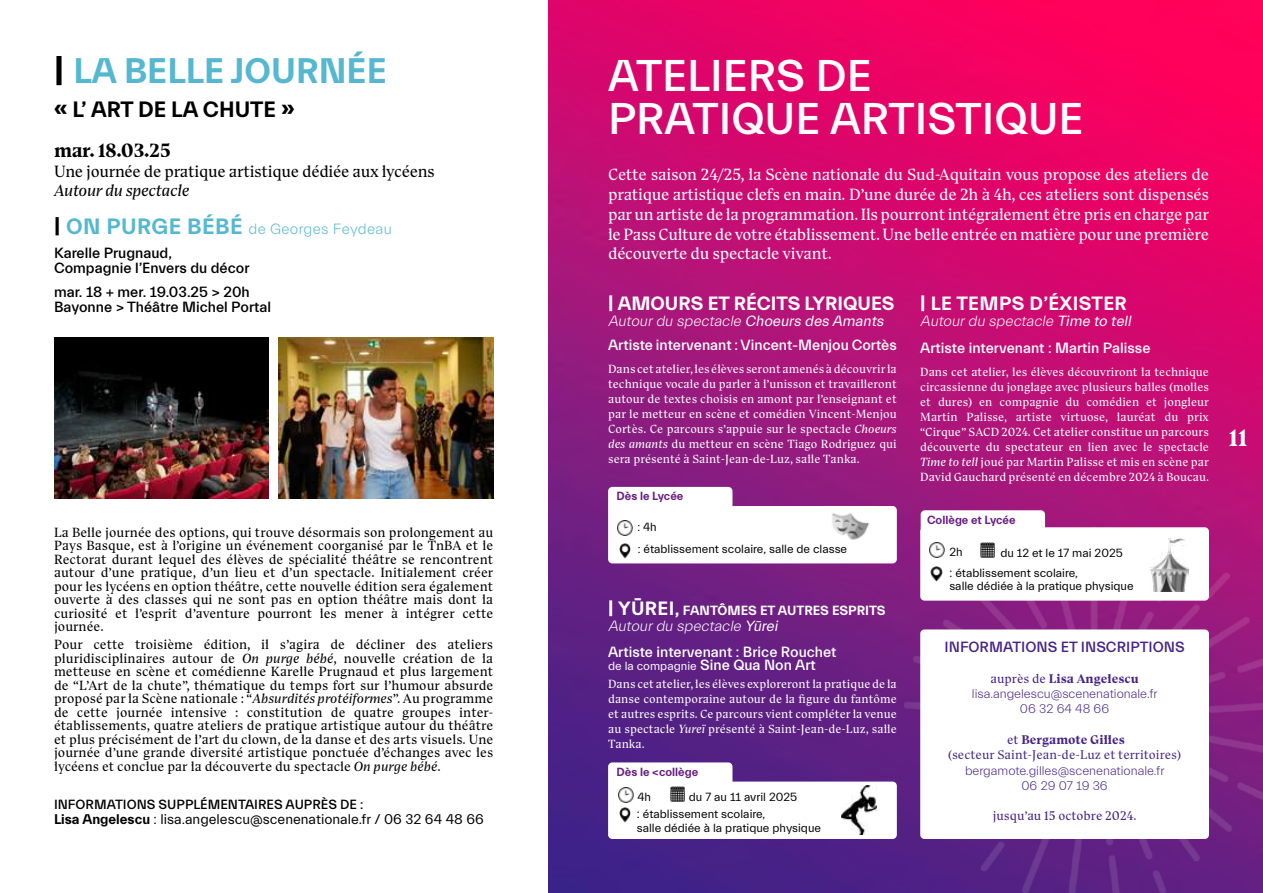
<style>
.page{position:relative;width:1263px;height:893px;background:#fff}
.page>*{position:absolute;margin:0;border:0;box-sizing:border-box;transform-origin:0 0}
.t1{font:500 45px/43px "Everett";color:#fff}
.t2{font:700 36px "Everett";color:#55b8d0}
.t3{font:700 24px "TRY Bluu Suuperstar";color:#fff}
.t4{font:700 22.5px "Everett";color:#000}
.t5{font:700 19.5px "Everett";color:#fff}
.t6{font:700 19.5px "Everett";letter-spacing:.02em;color:#fff}
.t7{font:700 19.5px "TRY Bluu Suuperstar";letter-spacing:-.02em;color:#000101}
.t8{font:16.5px/19.8px "TRY Bluu Suuperstar";letter-spacing:-.02em;color:#fff;text-align:justify}
.t9{font:16.5px "TRY Bluu Suuperstar";letter-spacing:-.02em;color:#000101}
.t10{font:italic 16.5px "TRY Bluu Suuperstar";letter-spacing:-.02em;color:#000101}
.t11{font:500 15px/25.5px "Everett";color:#fff}
.t12{font:500 15px/24px "Everett";color:#000}
.t13{font:300 15px/24px "Everett";letter-spacing:.02em;color:#55b8d0}
.t14{font:500 15px "Everett";color:#462286}
.t15{font:14.25px "Everett";color:#000}
.t16{font:13.5px/13.5px "TRY Bluu Suuperstar";color:#000;text-align:justify}
.t17{font:500 13.5px "Everett";color:#000}
.t18{font:700 13.5px "Everett";color:#fff}
.t19{font:300 12.75px/15.3px "Everett";color:#462286;text-align:center}
.t20{font:12.75px/15.3px "TRY Bluu Suuperstar";color:#472e86;text-align:center}
.t21{font:12.75px "TRY Bluu Suuperstar";color:#462286}
.t22{font:700 12.75px "TRY Bluu Suuperstar";color:#462286}
.t23{font:12px/15px "TRY Bluu Suuperstar";color:#fff;text-align:justify}
.t24{font:12px/13.5px "Everett";color:#000}
.t25{font:700 12px "Everett";color:#691f82}
.t26{font:12px "Everett";color:#fff}
.s1{color:#000}
.s2{font-weight:700;font-size:22.5px;color:#000}
.s3{font-weight:700;font-size:22.5px}
.s4{font-weight:500;color:#000}
.s5{font-style:italic}
.s6{font-weight:700}
.s7{font-weight:300;font-style:italic}
.s8{font-weight:400;font-style:italic}
.s9{font-size:19.5px}
.s10{font-weight:500;font-size:15px}
.s11{font-size:12.75px}
.s12{font-weight:400}
.s13{color:#462286}
.s14{font-weight:700;color:#462286}
</style>
<div class="page">
<img style="left:549px;top:0;width:714px;height:893px">
<img style="left:867px;top:497px;width:396px;height:396px">
<div style="left:920px;top:629px;width:289px;height:210px;background:#fff;border-radius:4px"></div>
<div style="left:608px;top:506px;width:289px;height:57px;background:#fff;border-radius:4px"></div>
<div style="left:920px;top:527px;width:289px;height:74px;background:#fff;border-radius:4px"></div>
<div style="left:608px;top:487px;width:124px;height:25px;background:#fff;border-radius:4px"></div>
<div style="left:921px;top:510px;width:124px;height:26px;background:#fff;border-radius:4px"></div>
<div style="left:608px;top:782px;width:289px;height:57px;background:#fff;border-radius:4px"></div>
<div style="left:608px;top:762px;width:124px;height:26px;background:#fff;border-radius:4px"></div>
<img style="left:617px;top:521px;width:16px;height:15px">
<img style="left:929px;top:542px;width:15px;height:15px">
<img style="left:619px;top:788px;width:15px;height:15px">
<img style="left:619px;top:543px;width:12px;height:15px">
<img style="left:931px;top:567px;width:11px;height:14px">
<img style="left:619px;top:808px;width:12px;height:15px">
<img style="left:981px;top:543px;width:14px;height:14px">
<img style="left:671px;top:787px;width:14px;height:14px">
<img style="left:832px;top:513px;width:38px;height:27px">
<img style="left:1151px;top:539px;width:37px;height:52px">
<img style="left:841px;top:786px;width:35px;height:49px">
<img style="left:54px;top:338px;width:214px;height:161px">
<img style="left:279px;top:338px;width:214px;height:161px">
<h2 class="t2" style="left:54px;top:52px;width:334px"><span class="s1">|</span> LA BELLE JOURNÉE</h2>
<h3 class="t4" style="left:54px;top:97px;width:242px">« L’ ART DE LA CHUTE »</h3>
<h3 class="t7" style="left:54px;top:139px;width:118px">mar. 18.03.25</h3>
<p class="t9" style="left:54px;top:162px;width:382px">Une journée de pratique artistique dédiée aux lycéens</p>
<p class="t10" style="left:54px;top:181px;width:137px">Autour du spectacle</p>
<p class="t13" style="left:54px;top:217px;width:339px"><span class="s2">|</span> <span class="s3">ON PURGE BÉBÉ</span> de Georges Feydeau<br><span class="s4">Karelle Prugnaud,</span></p>
<p class="t12" style="left:54px;top:256px;width:197px">Compagnie l’Envers du décor mar. 18 + mer. 19.03.25 &gt; 20h</p>
<p class="t12" style="left:54px;top:295px;width:219px">Bayonne &gt; Théâtre Michel Portal</p>
<p class="t16" style="left:54px;top:525px;width:441px">La Belle journée des options, qui trouve désormais son prolongement au Pays Basque, est à l’origine un événement coorganisé par le TnBA et le Rectorat durant lequel des élèves de spécialité théâtre se rencontrent autour d’une pratique, d’un lieu et d’un spectacle. Initialement créer pour les lycéens en option théâtre, cette nouvelle édition sera également ouverte à des classes qui ne sont pas en option théâtre mais dont la curiosité et l’esprit d’aventure pourront les mener à intégrer cette journée.</p>
<p class="t16" style="left:54px;top:638px;width:441px">Pour cette troisième édition, il s’agira de décliner des ateliers pluridisciplinaires autour de <span class="s5">On purge bébé</span>, nouvelle création de la metteuse en scène et comédienne Karelle Prugnaud et plus largement de “L’Art de la chute”, thématique du temps fort sur l’humour absurde proposé par la Scène nationale : “<span class="s5">Absurdités protéiformes</span>”. Au programme de cette journée intensive : constitution de quatre groupes inter&shy;établissements, quatre ateliers de pratique artistique autour du théâtre et plus précisément de l’art du clown, de la danse et des arts visuels. Une journée d’une grande diversité artistique ponctuée d’échanges avec les lycéens et conclue par la découverte du spectacle <span class="s5">On purge bébé</span>.</p>
<p class="t17" style="left:54px;top:798px;width:311px">INFORMATIONS SUPPLÉMENTAIRES AUPRÈS DE :</p>
<p class="t15" style="left:54px;top:811px;width:431px"><span class="s6">Lisa Angelescu</span> : lisa.angelescu@scenenationale.fr / 06 32 64 48 66</p>
<h1 class="t1" style="left:608px;top:55px;width:477px">ATELIERS DE<br>PRATIQUE ARTISTIQUE</h1>
<p class="t8" style="left:608px;top:165px;width:602px">Cette saison 24/25, la Scène nationale du Sud-Aquitain vous propose des ateliers de pratique artistique clefs en main. D’une durée de 2h à 4h, ces ateliers sont dispensés par un artiste de la programmation. Ils pourront intégralement être pris en charge par le Pass Culture de votre établissement. Une belle entrée en matière pour une première découverte du spectacle vivant.</p>
<h3 class="t5" style="left:608px;top:292px;width:288px">| AMOURS ET RÉCITS LYRIQUES</h3>
<p class="t11" style="left:608px;top:309px;width:290px;line-height:24px"><span class="s7">Autourdu spectacle</span> <span class="s8">Choeurs des Amants<br></span>Artiste intervenant : Vincent-Menjou Cortès</p>
<p class="t23" style="left:608px;top:361px;width:290px">Dans cet atelier, les élèves seront amenés à découvrir la technique vocale du parler à l’unisson et travailleront autour de textes choisis en amont par l’enseignant et par le metteur en scène et comédien Vincent-Menjou Cortès. Ce parcours s’appuie sur le spectacle <span class="s5">Choeurs des amants</span> du metteur en scène Tiago Rodriguez qui sera présenté à Saint-Jean-de-Luz, salle Tanka.</p>
<p class="t25" style="left:617px;top:489px;width:68px">Dès le Lycée</p>
<p class="t24" style="left:637px;top:521px;width:21px">: 4h</p>
<p class="t24" style="left:638px;top:542px;width:211px">: établissement scolaire, salle de classe</p>
<p class="t18" style="left:608px;top:603px;width:279px"><span class="s9">| YŪREI,</span> FANTÔMES ET AUTRES ESPRITS</p>
<p class="t11" style="left:608px;top:614px;width:230px"><span class="s7">Autourdu spectacle</span> <span class="s8">Yūrei<br></span>Artiste intervenant : Brice Rouchet</p>
<p class="t26" style="left:608px;top:660px;width:209px">de la compagnie <span class="s10">Sine Qua Non Art</span></p>
<p class="t23" style="left:608px;top:677px;width:290px">Dans cet atelier, les élèves exploreront la pratique de la danse contemporaine autour de la figure du fantôme et autres esprits. Ce parcours vient compléter la venue au spectacle <span class="s5">Yureï</span> présenté à Saint-Jean-de-Luz, salle Tanka.</p>
<p class="t25" style="left:617px;top:766px;width:83px">Dès le &lt;collège</p>
<p class="t24" style="left:637px;top:790px;width:15px">4h</p>
<p class="t24" style="left:689px;top:790px;width:110px">du 7 au 11 avril 2025</p>
<p class="t24" style="left:637px;top:808px;width:186px"><span class="s11">:</span> établissement scolaire,<br>salle dédiée à la pratique physique</p>
<h3 class="t6" style="left:920px;top:292px;width:208px">| LE TEMPS D’ÉXISTER</h3>
<p class="t11" style="left:920px;top:308px;width:232px;line-height:27px"><span class="s7">Autourdu spectacle</span> <span class="s8">Time to tell<br></span>Artiste intervenant : Martin Palisse</p>
<p class="t23" style="left:920px;top:364px;width:290px">Dans cet atelier, les élèves découvriront la technique circassienne du jonglage avec plusieurs balles (molles et dures) en compagnie du comédien et jongleur Martin Palisse, artiste virtuose, lauréat du prix “Cirque” SACD 2024. Cet atelier constitue un parcours découverte du spectateur en lien avec le spectacle <span class="s5">Time to tell</span> joué par Martin Palisse et mis en scène par David Gauchard présenté en décembre 2024 à Boucau.</p>
<p class="t25" style="left:927px;top:514px;width:90px">Collège et Lycée</p>
<p class="t24" style="left:949px;top:546px;width:15px">2h</p>
<p class="t24" style="left:1000px;top:546px;width:124px">du 12 et le 17 mai 2025</p>
<p class="t24" style="left:949px;top:566px;width:186px"><span class="s11">:</span> établissement scolaire,<br>salle dédiée à la pratique physique</p>
<p class="t14" style="left:944px;top:639px;width:242px">INFORMATIONS ET INSCRIPTIONS</p>
<p class="t22" style="left:990px;top:671px;width:150px"><span class="s12">auprès de</span> Lisa Angelescu</p>
<p class="t19" style="left:972px;top:686px;width:187px">lisa.angelescu@scenenationale.fr<br>06 32 64 48 66</p>
<p class="t20" style="left:948px;top:732px;width:235px"><span class="s13">et</span> <span class="s14">Bergamote Gilles<br></span>(secteur Saint-Jean-de-Luz et territoires)</p>
<p class="t19" style="left:965px;top:763px;width:201px">bergamote.gilles@scenenationale.fr<br>06 29 07 19 36</p>
<p class="t21" style="left:993px;top:808px;width:145px">jusqu’au 15 octobre 2024.</p>
<h3 class="t3" style="left:1229px;top:423px;width:20px">11</h3>
</div>
